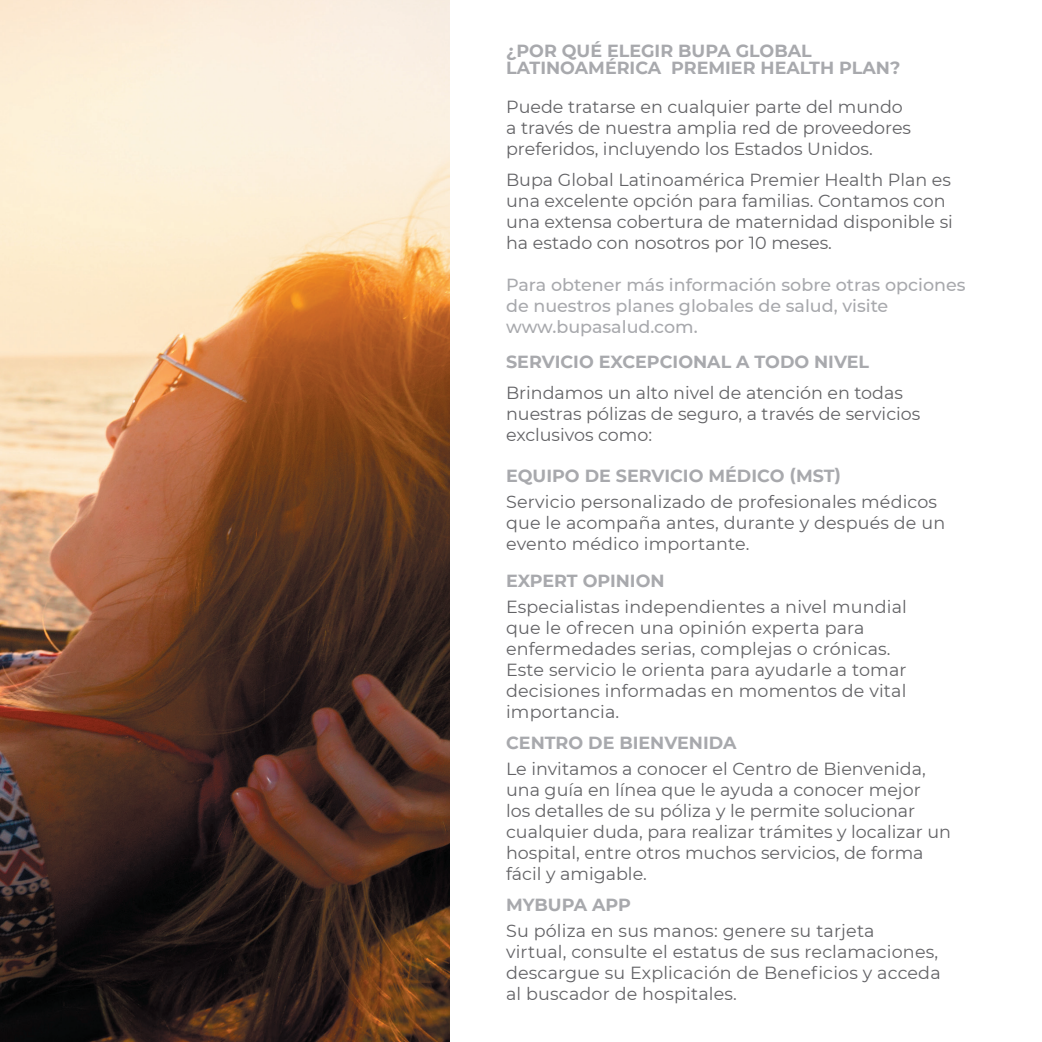
<style>
.page{position:relative;width:1042px;height:1042px;background:#fff}
.page>*{position:absolute;margin:0;border:0;box-sizing:border-box;transform-origin:0 0}
.t1{font:17.5px/21px "Montserrat";color:#636366}
.t2{font:700 17.5px/17.5px "Montserrat";color:#a8a9ad}
.t3{font:500 17.5px/21px "Montserrat";color:#a8a9ad}
</style>
<div class="page">
<img style="left:0;top:0;width:449px;height:1042px">
<p class="t2" style="left:506px;top:41px;width:396px">¿POR QUÉ ELEGIR BUPA GLOBAL<br>LATINOAMÉRICA PREMIER HEALTH PLAN?</p>
<p class="t1" style="left:506px;top:95px;width:406px">Puede tratarse en cualquier parte del mundo a través de nuestra amplia red de proveedores preferidos, incluyendo los Estados Unidos.</p>
<p class="t1" style="left:506px;top:168px;width:448px">Bupa Global Latinoamérica Premier Health Plan es una excelente opción para familias. Contamos con una extensa cobertura de maternidad disponible si ha estado con nosotros por 10 meses.</p>
<p class="t3" style="left:506px;top:273px;width:461px">Para obtener más información sobre otras opciones de nuestros planes globales de salud, visite www.bupasalud.com.</p>
<p class="t2" style="left:506px;top:352px;width:364px">SERVICIO EXCEPCIONAL A TODO NIVEL</p>
<p class="t1" style="left:506px;top:381px;width:416px">Brindamos un alto nivel de atención en todas nuestras pólizas de seguro, a través de servicios exclusivos como:</p>
<p class="t2" style="left:506px;top:466px;width:336px">EQUIPO DE SERVICIO MÉDICO (MST)</p>
<p class="t1" style="left:506px;top:490px;width:441px">Servicio personalizado de profesionales médicos que le acompaña antes, durante y después de un evento médico importante.</p>
<p class="t2" style="left:506px;top:571px;width:160px">EXPERT OPINION</p>
<p class="t1" style="left:506px;top:596px;width:402px">Especialistas independientes a nivel mundial que le ofrecen una opinión experta para enfermedades serias, complejas o crónicas.<br>Este servicio le orienta para ayudarle a tomar decisiones informadas en momentos de vital importancia.</p>
<p class="t2" style="left:506px;top:733px;width:232px">CENTRO DE BIENVENIDA</p>
<p class="t1" style="left:506px;top:758px;width:446px">Le invitamos a conocer el Centro de Bienvenida, una guía en línea que le ayuda a conocer mejor<br>los detalles de su póliza y le permite solucionar cualquier duda, para realizar trámites y localizar un hospital, entre otros muchos servicios, de forma fácil y amigable.</p>
<p class="t2" style="left:506px;top:895px;width:126px">MYBUPA APP</p>
<p class="t1" style="left:506px;top:920px;width:436px">Su póliza en sus manos: genere su tarjeta<br>virtual, consulte el estatus de sus reclamaciones, descargue su Explicación de Beneficios y acceda al buscador de hospitales.</p>
</div>
